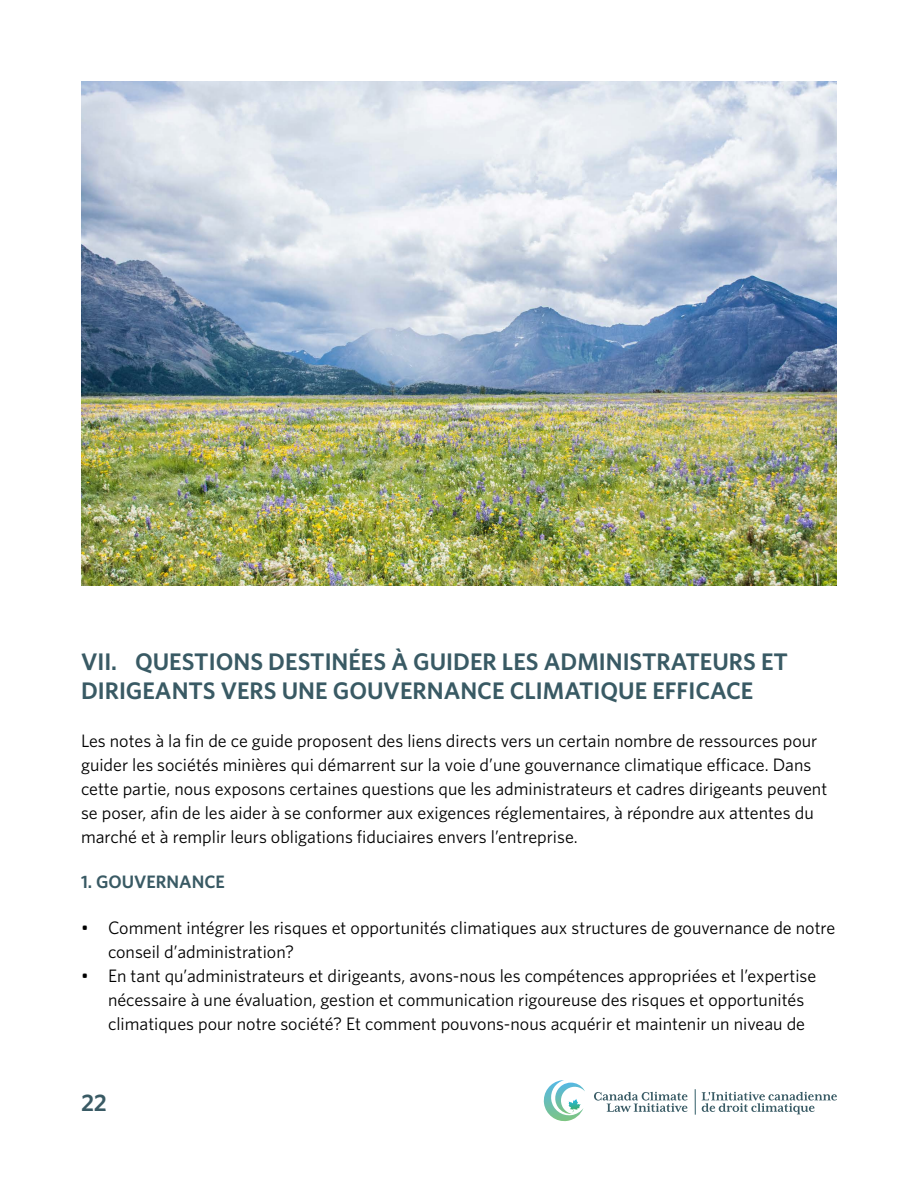
<style>
.page{position:relative;width:918px;height:1188px;background:#fff}
.page>*{position:absolute;margin:0;border:0;box-sizing:border-box;transform-origin:0 0}
.t1{font:600 24px/28.8px "Whitney";color:#395a64}
.t2{font:18px/24px "Whitney";color:#000}
.t3{font:600 18px "Whitney";color:#395a64}
</style>
<div class="page">
<svg style="left:543px;top:1080px;width:42px;height:42px"></svg>
<svg style="left:594px;top:1092px;width:94px;height:20px"></svg>
<svg style="left:702px;top:1092px;width:135px;height:22px"></svg>
<svg style="left:695px;top:1089px;width:1px;height:26px"></svg>
<img style="left:81px;top:81px;width:756px;height:505px">
<h1 class="t1" style="left:81px;top:647px;width:709px">VII. QUESTIONS DESTINÉES À GUIDER LES ADMINISTRATEURS ET<br>DIRIGEANTS VERS UNE GOUVERNANCE CLIMATIQUE EFFICACE</h1>
<p class="t2" style="left:81px;top:728px;width:748px">Les notes à la fin de ce guide proposent des liens directs vers un certain nombre de ressources pour guider les sociétés minières qui démarrent sur la voie d’une gouvernance climatique efficace. Dans cette partie, nous exposons certaines questions que les administrateurs et cadres dirigeants peuvent se poser, afin de les aider à se conformer aux exigences réglementaires, à répondre aux attentes du marché et à remplir leurs obligations fiduciaires envers l’entreprise.</p>
<p class="t3" style="left:81px;top:870px;width:145px">1. GOUVERNANCE</p>
<p class="t2" style="left:108px;top:915px;width:729px;text-indent:-27px">• Comment intégrer les risques et opportunités climatiques aux structures de gouvernance de notre conseil d’administration?</p>
<p class="t2" style="left:108px;top:963px;width:710px;text-indent:-27px">• En tant qu’administrateurs et dirigeants, avons-nous les compétences appropriées et l’expertise nécessaire à une évaluation, gestion et communication rigoureuse des risques et opportunités climatiques pour notre société? Et comment pouvons-nous acquérir et maintenir un niveau de</p>
<h1 class="t1" style="left:81px;top:1088px;width:27px">22</h1>
</div>
